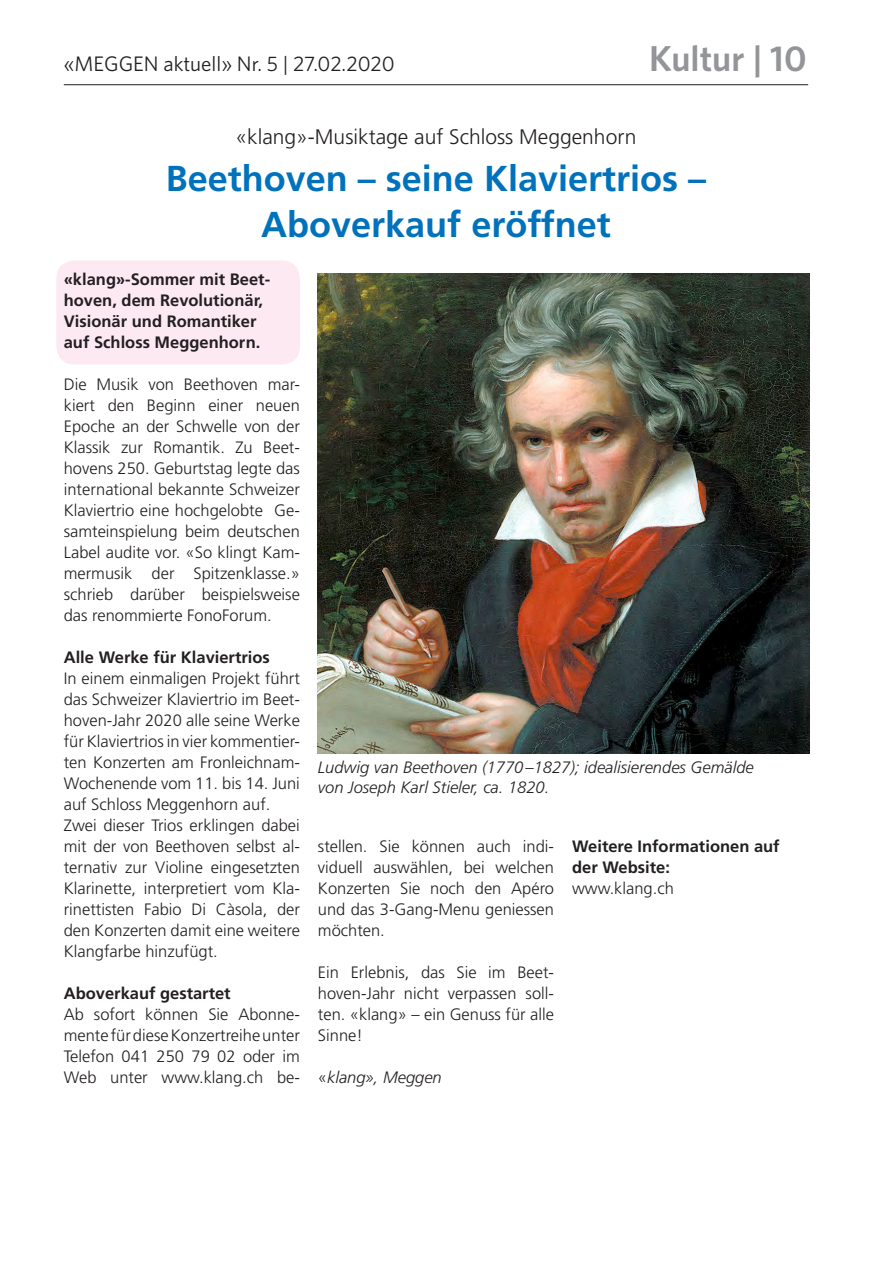
<style>
.page{position:relative;width:872px;height:1263px;background:#fff}
.page>*{position:absolute;margin:0;border:0;box-sizing:border-box;transform-origin:0 0}
.t1{font:700 36px/46.5px "Frutiger";color:#0072bc;text-align:center}
.t2{font:600 36px "Whitney";color:#939598}
.t3{font:300 21px "Frutiger";color:#231f20}
.t4{font:21px "Whitney";color:#231f20}
.t5{font:300 16.5px/21px "Frutiger";color:#231f20;text-align:justify}
.t6{font:700 16.5px/21px "Frutiger";color:#231f20}
.t7{font:italic 300 16.5px/19.8px "Frutiger";color:#231f20}
.s1{font-style:normal}
</style>
<div class="page">
<div style="left:56px;top:260px;width:244px;height:104px;background:#fce9f1;border-radius:18px"></div>
<hr style="left:64px;top:84px;width:744px;height:1px;background:#231f20">
<img style="left:318px;top:273px;width:491px;height:481px">
<p class="t4" style="left:64px;top:50px;width:332px">«MEGGEN aktuell» Nr. 5 | 27.02.2020</p>
<h1 class="t2" style="left:649px;top:35px;width:159px">Kultur | 10</h1>
<p class="t3" style="left:236px;top:125px;width:402px">«klang»-Musiktage auf Schloss Meggenhorn</p>
<h1 class="t1" style="left:166px;top:154px;width:542px">Beethoven – seine Klaviertrios –<br>Aboverkauf eröffnet</h1>
<p class="t6" style="left:64px;top:269px;width:208px">«klang»-Sommer mit Beet&shy;hoven, dem Revolutionär,<br>Visionär und Romantiker auf Schloss Meggenhorn.</p>
<p class="t5" style="left:64px;top:374px;width:238px">Die Musik von Beethoven mar&shy;kiert den Beginn einer neuen Epoche an der Schwelle von der Klassik zur Romantik. Zu Beet&shy;hovens 250. Geburtstag legte das international bekannte Schweizer Klaviertrio eine hochgelobte Ge&shy;samteinspielung beim deutschen Label audite vor. «So klingt Kam&shy;mermusik der Spitzenklasse.» schrieb darüber beispielsweise das renommierte FonoForum.</p>
<p class="t6" style="left:64px;top:647px;width:208px">Alle Werke für Klaviertrios</p>
<p class="t5" style="left:64px;top:668px;width:238px;text-align:left">In einem einmaligen Projekt führt das Schweizer Klaviertrio im Beet&shy;hoven-Jahr 2020 alle seine Werke für Klaviertrios in vier kommentier&shy;ten Konzerten am Fronleichnam-<br>Wochenende vom 11. bis 14. Juni auf Schloss Meggenhorn auf.<br>Zwei dieser Trios erklingen dabei mit der von Beethoven selbst al&shy;ternativ zur Violine eingesetzten<br>Klarinette, interpretiert vom Kla&shy;rinettisten Fabio Di Càsola, der den Konzerten damit eine weitere<br>Klangfarbe hinzufügt.</p>
<p class="t6" style="left:64px;top:983px;width:168px">Aboverkauf gestartet</p>
<p class="t5" style="left:64px;top:1004px;width:238px">Ab sofort können Sie Abonne&shy;mente für diese Konzertreihe unter Telefon 041 250 79 02 oder im Web unter www.klang.ch be-</p>
<p class="t7" style="left:318px;top:757px;width:437px">Ludwig van Beethoven (1770–1827); idealisierendes Gemälde von Joseph Karl Stieler, ca. 1820.</p>
<p class="t6" style="left:572px;top:836px;width:209px">Weitere Informationen auf der Website:</p>
<p class="t5" style="left:572px;top:878px;width:103px">www.klang.ch</p>
<p class="t5" style="left:318px;top:836px;width:238px">stellen. Sie können auch indi&shy;viduell auswählen, bei welchen Konzerten Sie noch den Apéro und das 3-Gang-Menu geniessen möchten.</p>
<p class="t5" style="left:318px;top:962px;width:238px">Ein Erlebnis, das Sie im Beet&shy;hoven-Jahr nicht verpassen soll&shy;ten. «klang» – ein Genuss für alle Sinne!</p>
<p class="t7" style="left:318px;top:1067px;width:125px"><span class="s1">«</span>klang», Meggen</p>
</div>
